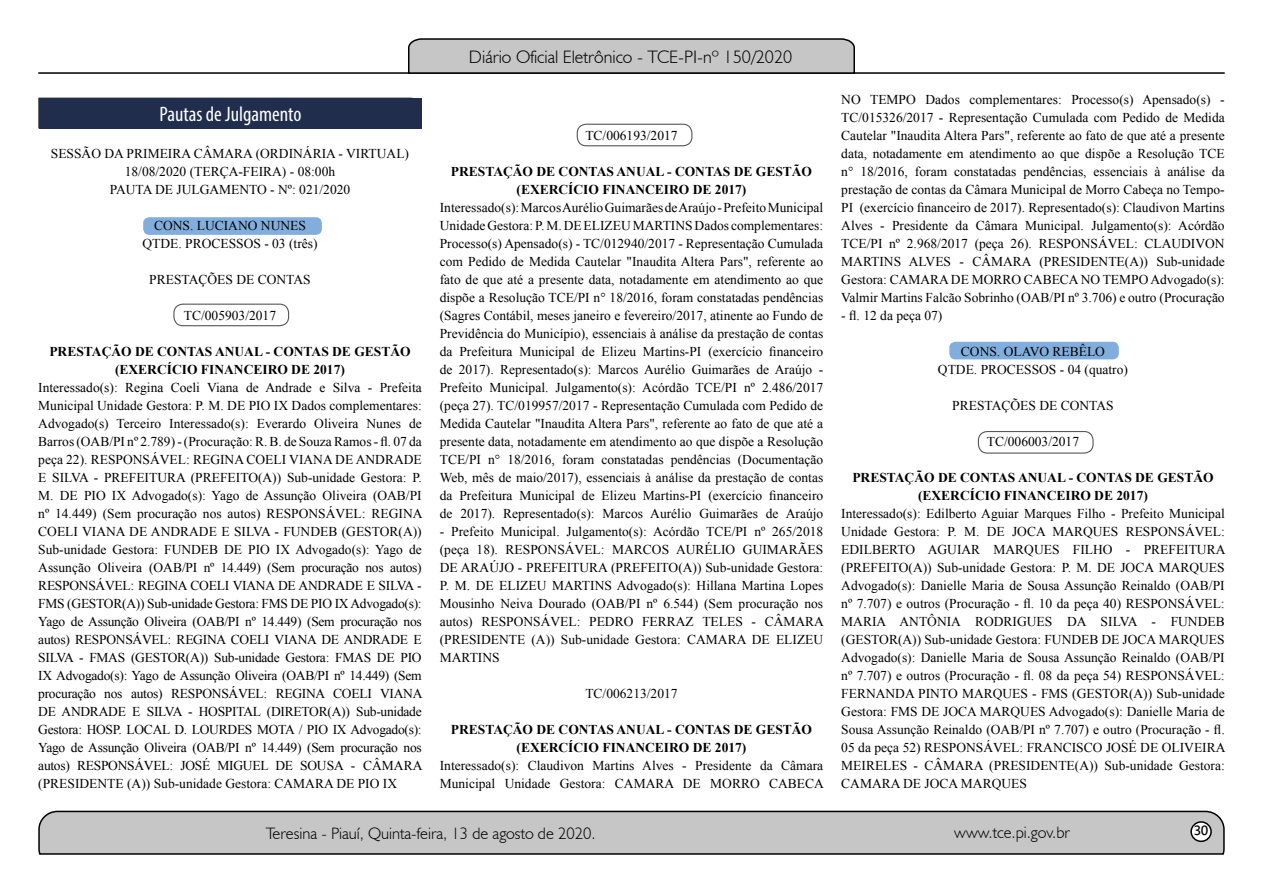
<style>
.page{position:relative;width:1263px;height:893px;background:#fff}
.page>*{position:absolute;margin:0;border:0;box-sizing:border-box;transform-origin:0 0}
.t1{font:condensed 21px "Myriad Pro";color:#fff}
.t2{font:300 18px "Humanist 521 BT";color:#000}
.t3{font:300 16.5px "Humanist 521 BT";color:#000}
.t4{font:15px "Estrangelo Edessa";color:#000}
.t5{font:13.5px/18px "Times New Roman";color:#000;text-align:justify}
.t6{font:700 13.5px/18px "Times New Roman";color:#000;text-align:center}
</style>
<div class="page">
<svg style="left:38px;top:810px;width:1187px;height:45px;background:#b9b9b9"></svg>
<div style="left:1191px;top:822px;width:20px;height:19px;background:#fff;border-radius:50%"></div>
<div style="left:1190px;top:821px;width:22px;height:21px;border:2px solid #000;border-radius:50%"></div>
<hr style="left:38px;top:72px;width:1187px;height:2px;background:#000">
<svg style="left:407px;top:38px;width:449px;height:36px;background:#b4b4b4"></svg>
<div style="left:143px;top:217px;width:179px;height:18px;background:#82aedd;border-radius:6px"></div>
<div style="left:949px;top:342px;width:170px;height:17px;background:#82aedd;border-radius:6px"></div>
<svg style="left:38px;top:97px;width:384px;height:32px"></svg>
<div style="left:39px;top:98px;width:383px;height:30px;background:#212d4c"></div>
<div style="left:173px;top:304px;width:116px;height:22px;border:1px solid #575756;border-radius:9px"></div>
<div style="left:577px;top:124px;width:115px;height:22px;border:1px solid #575756;border-radius:9px"></div>
<div style="left:978px;top:431px;width:115px;height:23px;border:1px solid #575756;border-radius:9px"></div>
<h1 class="t1" style="left:160px;top:101px;width:143px">Pautas de Julgamento</h1>
<p class="t5" style="left:51px;top:145px;width:360px;text-align:center">SESSÃO DA PRIMEIRA CÂMARA (ORDINÁRIA - VIRTUAL)<br>18/08/2020 (TERÇA-FEIRA) - 08:00h<br>PAUTA DE JULGAMENTO - Nº: 021/2020</p>
<p class="t5" style="left:142px;top:217px;width:177px;text-align:center">CONS. LUCIANO NUNES<br>QTDE. PROCESSOS - 03 (três)</p>
<p class="t5" style="left:149px;top:271px;width:163px">PRESTAÇÕES DE CONTAS</p>
<p class="t5" style="left:184px;top:307px;width:94px">TC/005903/2017</p>
<p class="t6" style="left:49px;top:342px;width:363px">PRESTAÇÃO DE CONTAS ANUAL - CONTAS DE GESTÃO (EXERCÍCIO FINANCEIRO DE 2017)</p>
<p class="t5" style="left:38px;top:379px;width:386px">Interessado(s): Regina Coeli Viana de Andrade e Silva - Prefeita Municipal Unidade Gestora: P. M. DE PIO IX Dados complementares:<br>Advogado(s) Terceiro Interessado(s): Everardo Oliveira Nunes de Barros (OAB/PI nº 2.789) - (Procuração: R. B. de Souza Ramos - fl. 07 da peça 22). RESPONSÁVEL: REGINA COELI VIANA DE ANDRADE E SILVA - PREFEITURA (PREFEITO(A)) Sub-unidade Gestora: P.<br>M. DE PIO IX Advogado(s): Yago de Assunção Oliveira (OAB/PI nº 14.449) (Sem procuração nos autos) RESPONSÁVEL: REGINA COELI VIANA DE ANDRADE E SILVA - FUNDEB (GESTOR(A))<br>Sub-unidade Gestora: FUNDEB DE PIO IX Advogado(s): Yago de Assunção Oliveira (OAB/PI nº 14.449) (Sem procuração nos autos)<br>RESPONSÁVEL: REGINA COELI VIANA DE ANDRADE E SILVA - FMS (GESTOR(A)) Sub-unidade Gestora: FMS DE PIO IX Advogado(s):<br>Yago de Assunção Oliveira (OAB/PI nº 14.449) (Sem procuração nos autos) RESPONSÁVEL: REGINA COELI VIANA DE ANDRADE E SILVA - FMAS (GESTOR(A)) Sub-unidade Gestora: FMAS DE PIO IX Advogado(s): Yago de Assunção Oliveira (OAB/PI nº 14.449) (Sem procuração nos autos) RESPONSÁVEL: REGINA COELI VIANA DE ANDRADE E SILVA - HOSPITAL (DIRETOR(A)) Sub-unidade Gestora: HOSP. LOCAL D. LOURDES MOTA / PIO IX Advogado(s):<br>Yago de Assunção Oliveira (OAB/PI nº 14.449) (Sem procuração nos autos) RESPONSÁVEL: JOSÉ MIGUEL DE SOUSA - CÂMARA (PRESIDENTE (A)) Sub-unidade Gestora: CAMARA DE PIO IX</p>
<h2 class="t2" style="left:469px;top:46px;width:325px">Diário Oficial Eletrônico - TCE-PI-nº 150/2020</h2>
<p class="t5" style="left:585px;top:126px;width:94px">TC/006193/2017</p>
<p class="t6" style="left:451px;top:162px;width:363px">PRESTAÇÃO DE CONTAS ANUAL - CONTAS DE GESTÃO (EXERCÍCIO FINANCEIRO DE 2017)</p>
<p class="t5" style="left:440px;top:198px;width:385px">Interessado(s): Marcos Aurélio Guimarães de Araújo - Prefeito Municipal Unidade Gestora: P. M. DE ELIZEU MARTINS Dados complementares:<br>Processo(s) Apensado(s) - TC/012940/2017 - Representação Cumulada com Pedido de Medida Cautelar "Inaudita Altera Pars", referente ao fato de que até a presente data, notadamente em atendimento ao que dispõe a Resolução TCE/PI n° 18/2016, foram constatadas pendências (Sagres Contábil, meses janeiro e fevereiro/2017, atinente ao Fundo de Previdência do Município), essenciais à análise da prestação de contas da Prefeitura Municipal de Elizeu Martins-PI (exercício financeiro de 2017). Representado(s): Marcos Aurélio Guimarães de Araújo - Prefeito Municipal. Julgamento(s): Acórdão TCE/PI nº 2.486/2017 (peça 27). TC/019957/2017 - Representação Cumulada com Pedido de Medida Cautelar "Inaudita Altera Pars", referente ao fato de que até a presente data, notadamente em atendimento ao que dispõe a Resolução TCE/PI n° 18/2016, foram constatadas pendências (Documentação Web, mês de maio/2017), essenciais à análise da prestação de contas da Prefeitura Municipal de Elizeu Martins-PI (exercício financeiro de 2017). Representado(s): Marcos Aurélio Guimarães de Araújo</p>
<p class="t5" style="left:440px;top:522px;width:386px">- Prefeito Municipal. Julgamento(s): Acórdão TCE/PI nº 265/2018 (peça 18). RESPONSÁVEL: MARCOS AURÉLIO GUIMARÃES DE ARAÚJO - PREFEITURA (PREFEITO(A)) Sub-unidade Gestora:<br>P. M. DE ELIZEU MARTINS Advogado(s): Hillana Martina Lopes Mousinho Neiva Dourado (OAB/PI nº 6.544) (Sem procuração nos autos) RESPONSÁVEL: PEDRO FERRAZ TELES - CÂMARA (PRESIDENTE (A)) Sub-unidade Gestora: CAMARA DE ELIZEU MARTINS</p>
<p class="t5" style="left:585px;top:684px;width:94px">TC/006213/2017</p>
<p class="t6" style="left:451px;top:720px;width:363px">PRESTAÇÃO DE CONTAS ANUAL - CONTAS DE GESTÃO (EXERCÍCIO FINANCEIRO DE 2017)</p>
<p class="t5" style="left:440px;top:756px;width:386px">Interessado(s): Claudivon Martins Alves - Presidente da Câmara<br>Municipal Unidade Gestora: CAMARA DE MORRO CABECA</p>
<p class="t5" style="left:841px;top:90px;width:385px">NO TEMPO Dados complementares: Processo(s) Apensado(s) - TC/015326/2017 - Representação Cumulada com Pedido de Medida Cautelar "Inaudita Altera Pars", referente ao fato de que até a presente data, notadamente em atendimento ao que dispõe a Resolução TCE n° 18/2016, foram constatadas pendências, essenciais à análise da prestação de contas da Câmara Municipal de Morro Cabeça no Tempo-PI (exercício financeiro de 2017). Representado(s): Claudivon Martins Alves - Presidente da Câmara Municipal. Julgamento(s): Acórdão TCE/PI nº 2.968/2017 (peça 26). RESPONSÁVEL: CLAUDIVON MARTINS ALVES - CÂMARA (PRESIDENTE(A)) Sub-unidade Gestora: CAMARA DE MORRO CABECA NO TEMPO Advogado(s):<br>Valmir Martins Falcão Sobrinho (OAB/PI nº 3.706) e outro (Procuração</p>
<p class="t5" style="left:841px;top:306px;width:103px">- fl. 12 da peça 07)</p>
<p class="t5" style="left:938px;top:342px;width:192px;text-align:center">CONS. OLAVO REBÊLO<br>QTDE. PROCESSOS - 04 (quatro)</p>
<p class="t5" style="left:952px;top:396px;width:163px">PRESTAÇÕES DE CONTAS</p>
<p class="t5" style="left:987px;top:432px;width:94px">TC/006003/2017</p>
<p class="t6" style="left:852px;top:468px;width:363px">PRESTAÇÃO DE CONTAS ANUAL - CONTAS DE GESTÃO (EXERCÍCIO FINANCEIRO DE 2017)</p>
<p class="t5" style="left:841px;top:504px;width:386px">Interessado(s): Edilberto Aguiar Marques Filho - Prefeito Municipal Unidade Gestora: P. M. DE JOCA MARQUES RESPONSÁVEL:<br>EDILBERTO AGUIAR MARQUES FILHO - PREFEITURA (PREFEITO(A)) Sub-unidade Gestora: P. M. DE JOCA MARQUES Advogado(s): Danielle Maria de Sousa Assunção Reinaldo (OAB/PI nº 7.707) e outros (Procuração - fl. 10 da peça 40) RESPONSÁVEL:<br>MARIA ANTÔNIA RODRIGUES DA SILVA - FUNDEB (GESTOR(A)) Sub-unidade Gestora: FUNDEB DE JOCA MARQUES Advogado(s): Danielle Maria de Sousa Assunção Reinaldo (OAB/PI nº 7.707) e outros (Procuração - fl. 08 da peça 54) RESPONSÁVEL:<br>FERNANDA PINTO MARQUES - FMS (GESTOR(A)) Sub-unidade Gestora: FMS DE JOCA MARQUES Advogado(s): Danielle Maria de Sousa Assunção Reinaldo (OAB/PI nº 7.707) e outro (Procuração - fl.<br>05 da peça 52) RESPONSÁVEL: FRANCISCO JOSÉ DE OLIVEIRA MEIRELES - CÂMARA (PRESIDENTE(A)) Sub-unidade Gestora:<br>CAMARA DE JOCA MARQUES</p>
<p class="t3" style="left:266px;top:823px;width:331px">Teresina - Piauí, Quinta-feira, 13 de agosto de 2020.</p>
<p class="t3" style="left:954px;top:822px;width:117px">www.tce.pi.gov.br</p>
<p class="t4" style="left:1194px;top:823px;width:16px">30</p>
</div>
